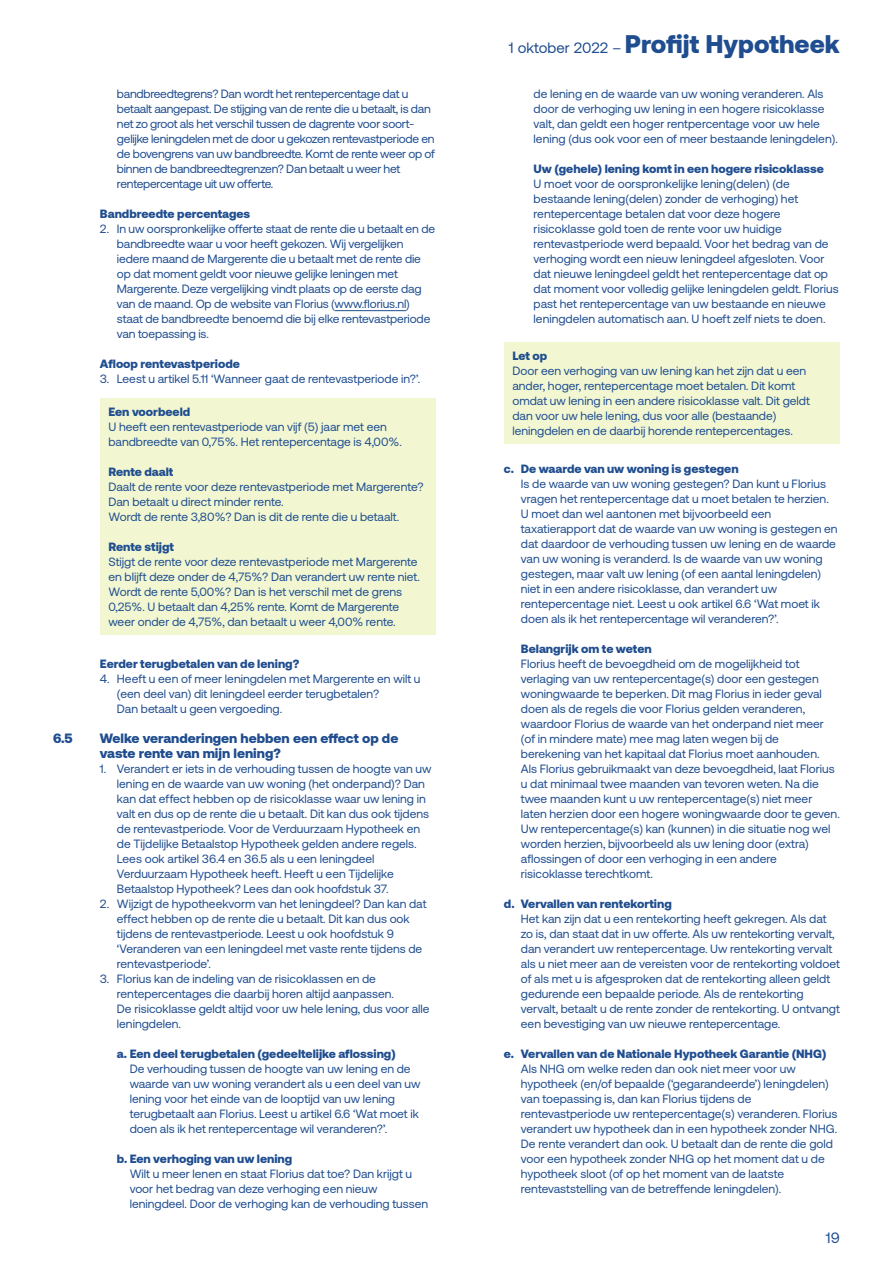
<style>
.page{position:relative;width:893px;height:1263px;background:#fff}
.page>*{position:absolute;margin:0;border:0;box-sizing:border-box;transform-origin:0 0}
.t1{font:900 25.5px "Aeonik";color:#1f4d8f}
.t2{font:15px "Aeonik";color:#1f4d8f}
.t3{font:900 13.5px/15px "Aeonik";color:#1f4d8f}
.t4{font:12px/15px "Aeonik";color:#1f4d8f}
.t5{font:900 12px "Aeonik";color:#1f4d8f}
.t6{font:12px/15px "Aeonik";letter-spacing:-.02em;color:#1f4d8f}
.s1{font-weight:400;font-size:15px}
</style>
<div class="page">
<hr style="left:335px;top:310px;width:71px;height:1px;background:#1f4d8f">
<div style="left:100px;top:398px;width:336px;height:236px;background:#f2f7d2"></div>
<div style="left:504px;top:342px;width:336px;height:101px;background:#f2f7d2"></div>
<p class="t6" style="left:117px;top:87px;width:319px">bandbreedtegrens? Dan wordt het rentepercentage dat u betaalt aangepast. De stijging van de rente die u betaalt, is dan net zo groot als het verschil tussen de dagrente voor soort&shy;gelijke leningdelen met de door u gekozen rentevastperiode en de bovengrens van uw bandbreedte. Komt de rente weer op of binnen de bandbreedtegrenzen? Dan betaalt u weer het rentepercentage uit uw offerte.</p>
<p class="t5" style="left:100px;top:207px;width:152px">Bandbreedte percentages</p>
<p class="t4" style="left:117px;top:222px;width:320px;text-indent:-17px">2. In uw oorspronkelijke offerte staat de rente die u betaalt en de bandbreedte waar u voor heeft gekozen. Wij vergelijken iedere maand de Margerente die u betaalt met de rente die op dat moment geldt voor nieuwe gelijke leningen met Margerente. Deze vergelijking vindt plaats op de eerste dag van de maand. Op de website van Florius (www.florius.nl) staat de bandbreedte benoemd die bij elke rentevastperiode van toepassing is.</p>
<p class="t5" style="left:100px;top:357px;width:142px">Afloop rentevastperiode</p>
<p class="t4" style="left:100px;top:372px;width:322px">3. Leest u artikel 5.11 ‘Wanneer gaat de rentevastperiode in?’.</p>
<p class="t5" style="left:108px;top:404px;width:83px">Een voorbeeld</p>
<p class="t4" style="left:108px;top:419px;width:295px">U heeft een rentevastperiode van vijf (5) jaar met een bandbreedte van 0,75%. Het rentepercentage is 4,00%.</p>
<p class="t5" style="left:108px;top:464px;width:66px">Rente daalt</p>
<p class="t4" style="left:108px;top:479px;width:317px">Daalt de rente voor deze rentevastperiode met Margerente?<br>Dan betaalt u direct minder rente.<br>Wordt de rente 3,80%? Dan is dit de rente die u betaalt.</p>
<p class="t5" style="left:108px;top:539px;width:67px">Rente stijgt</p>
<p class="t4" style="left:108px;top:554px;width:313px">Stijgt de rente voor deze rentevastperiode met Margerente en blijft deze onder de 4,75%? Dan verandert uw rente niet.<br>Wordt de rente 5,00%? Dan is het verschil met de grens 0,25%. U betaalt dan 4,25% rente. Komt de Margerente weer onder de 4,75%, dan betaalt u weer 4,00% rente.</p>
<p class="t5" style="left:100px;top:657px;width:201px">Eerder terugbetalen van de lening?</p>
<p class="t4" style="left:117px;top:672px;width:305px;text-indent:-17px">4. Heeft u een of meer leningdelen met Margerente en wilt u (een deel van) dit leningdeel eerder terugbetalen?<br>Dan betaalt u geen vergoeding.</p>
<p class="t3" style="left:53px;top:731px;width:21px">6.5</p>
<p class="t3" style="left:100px;top:731px;width:300px">Welke veranderingen hebben een effect op de vaste rente van mijn lening?</p>
<p class="t4" style="left:117px;top:762px;width:316px;text-indent:-17px">1. Verandert er iets in de verhouding tussen de hoogte van uw lening en de waarde van uw woning (het onderpand)? Dan kan dat effect hebben op de risicoklasse waar uw lening in valt en dus op de rente die u betaalt. Dit kan dus ook tijdens de rentevastperiode. Voor de Verduurzaam Hypotheek en de Tijdelijke Betaalstop Hypotheek gelden andere regels.<br>Lees ook artikel 36.4 en 36.5 als u een leningdeel Verduurzaam Hypotheek heeft. Heeft u een Tijdelijke Betaalstop Hypotheek? Lees dan ook hoofdstuk 37.</p>
<p class="t4" style="left:117px;top:897px;width:311px;text-indent:-17px">2. Wijzigt de hypotheekvorm van het leningdeel? Dan kan dat effect hebben op de rente die u betaalt. Dit kan dus ook tijdens de rentevastperiode. Leest u ook hoofdstuk 9 ‘Veranderen van een leningdeel met vaste rente tijdens de rentevastperiode’.</p>
<p class="t4" style="left:117px;top:972px;width:314px;text-indent:-17px">3. Florius kan de indeling van de risicoklassen en de rentepercentages die daarbij horen altijd aanpassen.<br>De risicoklasse geldt altijd voor uw hele lening, dus voor alle leningdelen.</p>
<p class="t5" style="left:117px;top:1047px;width:280px">a. Een deel terugbetalen (gedeeltelijke aflossing)</p>
<p class="t4" style="left:130px;top:1062px;width:292px">De verhouding tussen de hoogte van uw lening en de waarde van uw woning verandert als u een deel van uw lening voor het einde van de looptijd van uw lening terugbetaalt aan Florius. Leest u artikel 6.6 ‘Wat moet ik doen als ik het rentepercentage wil veranderen?’.</p>
<p class="t5" style="left:117px;top:1152px;width:177px">b. Een verhoging van uw lening</p>
<p class="t4" style="left:130px;top:1167px;width:300px">Wilt u meer lenen en staat Florius dat toe? Dan krijgt u voor het bedrag van deze verhoging een nieuw leningdeel. Door de verhoging kan de verhouding tussen</p>
<h1 class="t1" style="left:509px;top:29px;width:332px"><span class="s1">1 oktober 2022 –</span> Profijt Hypotheek</h1>
<p class="t4" style="left:534px;top:87px;width:306px">de lening en de waarde van uw woning veranderen. Als door de verhoging uw lening in een hogere risicoklasse valt, dan geldt een hoger rentpercentage voor uw hele lening (dus ook voor een of meer bestaande leningdelen).</p>
<p class="t5" style="left:534px;top:162px;width:292px">Uw (gehele) lening komt in een hogere risicoklasse</p>
<p class="t4" style="left:534px;top:177px;width:306px">U moet voor de oorspronkelijke lening(delen) (de bestaande lening(delen) zonder de verhoging) het rentepercentage betalen dat voor deze hogere risicoklasse gold toen de rente voor uw huidige rentevastperiode werd bepaald. Voor het bedrag van de verhoging wordt een nieuw leningdeel afgesloten. Voor dat nieuwe leningdeel geldt het rentepercentage dat op dat moment voor volledig gelijke leningdelen geldt. Florius past het rentepercentage van uw bestaande en nieuwe leningdelen automatisch aan. U hoeft zelf niets te doen.</p>
<p class="t5" style="left:512px;top:348px;width:36px">Let op</p>
<p class="t4" style="left:512px;top:363px;width:299px">Door een verhoging van uw lening kan het zijn dat u een ander, hoger, rentepercentage moet betalen. Dit komt omdat uw lening in een andere risicoklasse valt. Dit geldt dan voor uw hele lening, dus voor alle (bestaande) leningdelen en de daarbij horende rentepercentages.</p>
<p class="t5" style="left:504px;top:462px;width:236px">c. De waarde van uw woning is gestegen</p>
<p class="t4" style="left:521px;top:477px;width:318px">Is de waarde van uw woning gestegen? Dan kunt u Florius vragen het rentepercentage dat u moet betalen te herzien.<br>U moet dan wel aantonen met bijvoorbeeld een taxatierapport dat de waarde van uw woning is gestegen en dat daardoor de verhouding tussen uw lening en de waarde van uw woning is veranderd. Is de waarde van uw woning gestegen, maar valt uw lening (of een aantal leningdelen) niet in een andere risicoklasse, dan verandert uw rentepercentage niet. Leest u ook artikel 6.6 ‘Wat moet ik doen als ik het rentepercentage wil veranderen?’.</p>
<p class="t5" style="left:521px;top:642px;width:132px">Belangrijk om te weten</p>
<p class="t4" style="left:521px;top:657px;width:320px">Florius heeft de bevoegdheid om de mogelijkheid tot verlaging van uw rentepercentage(s) door een gestegen woningwaarde te beperken. Dit mag Florius in ieder geval doen als de regels die voor Florius gelden veranderen, waardoor Florius de waarde van het onderpand niet meer (of in mindere mate) mee mag laten wegen bij de berekening van het kapitaal dat Florius moet aanhouden.<br>Als Florius gebruikmaakt van deze bevoegdheid, laat Florius u dat minimaal twee maanden van tevoren weten. Na die twee maanden kunt u uw rentepercentage(s) niet meer laten herzien door een hogere woningwaarde door te geven.<br>Uw rentepercentage(s) kan (kunnen) in die situatie nog wel worden herzien, bijvoorbeeld als uw lening door (extra) aflossingen of door een verhoging in een andere risicoklasse terechtkomt.</p>
<p class="t5" style="left:504px;top:897px;width:169px">d. Vervallen van rentekorting</p>
<p class="t4" style="left:521px;top:912px;width:320px">Het kan zijn dat u een rentekorting heeft gekregen. Als dat zo is, dan staat dat in uw offerte. Als uw rentekorting vervalt, dan verandert uw rentepercentage. Uw rentekorting vervalt als u niet meer aan de vereisten voor de rentekorting voldoet of als met u is afgesproken dat de rentekorting alleen geldt gedurende een bepaalde periode. Als de rentekorting vervalt, betaalt u de rente zonder de rentekorting. U ontvangt een bevestiging van uw nieuwe rentepercentage.</p>
<p class="t5" style="left:504px;top:1047px;width:324px">e. Vervallen van de Nationale Hypotheek Garantie (NHG)</p>
<p class="t4" style="left:521px;top:1062px;width:318px">Als NHG om welke reden dan ook niet meer voor uw hypotheek (en/of bepaalde (‘gegarandeerde’) leningdelen) van toepassing is, dan kan Florius tijdens de rentevastperiode uw rentepercentage(s) veranderen. Florius verandert uw hypotheek dan in een hypotheek zonder NHG.<br>De rente verandert dan ook. U betaalt dan de rente die gold voor een hypotheek zonder NHG op het moment dat u de hypotheek sloot (of op het moment van de laatste rentevaststelling van de betreffende leningdelen).</p>
<p class="t2" style="left:826px;top:1229px;width:15px">19</p>
</div>
